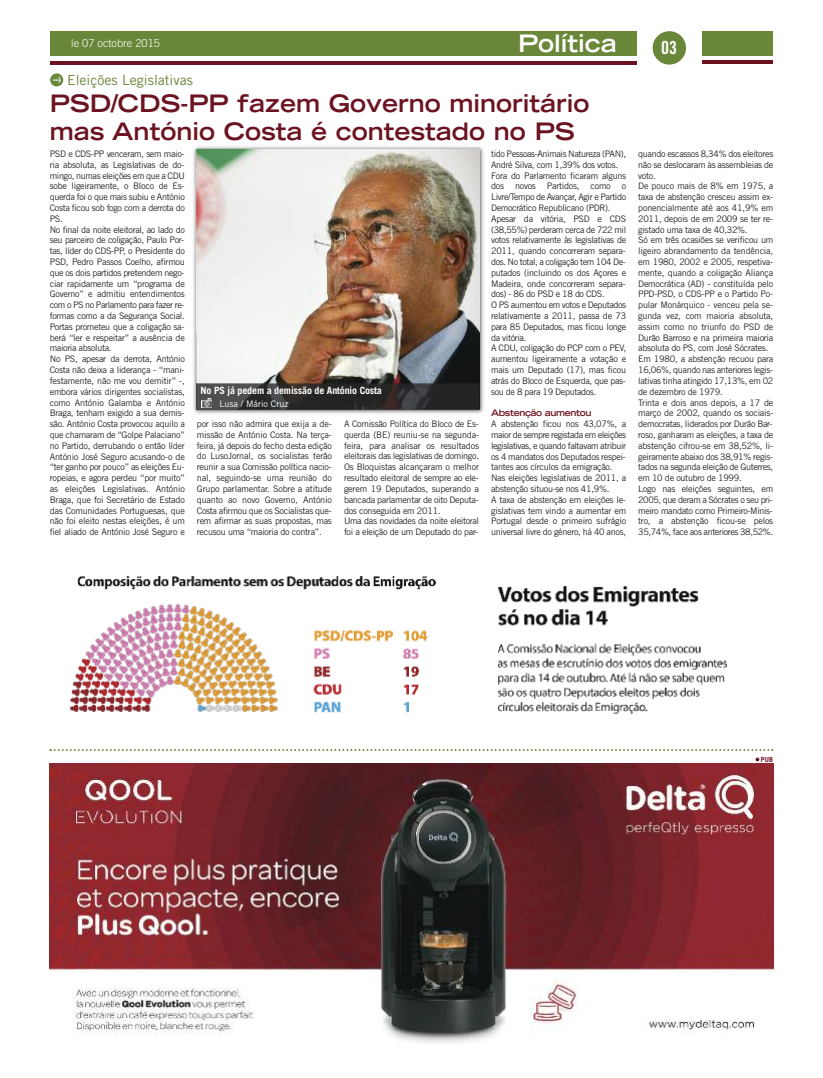
<style>
.page{position:relative;width:823px;height:1078px;background:#fff}
.page>*{position:absolute;margin:0;border:0;box-sizing:border-box;transform-origin:0 0}
.t1{font:700 expanded 24px/28.8px "Trade Gothic LT";color:#6c1321}
.t2{font:700 expanded 24px "Trade Gothic LT";color:#fff}
.t3{font:18px "Trade Gothic LT Bold Cond Twenty";color:#fff}
.t4{font:14px "Trade Gothic LT";color:#6a8639}
.t5{font:300 11px "Trade Gothic LT";color:#fff}
.t6{font:700 10px "Trade Gothic LT";letter-spacing:-.015em;color:#fff}
.t7{font:9px/10.8px "Trade Gothic LT";letter-spacing:-.03em;color:#272627}
.t8{font:700 expanded 9px "Trade Gothic LT";letter-spacing:-.04em;color:#6c1321}
.t9{font:9px "Trade Gothic LT";color:#fff}
.t10{font:700 7px "Trade Gothic LT";color:#6c1321}
</style>
<div class="page">
<div style="left:50px;top:31px;width:586px;height:25px;background:#6a8639"></div>
<hr style="left:50px;top:61px;width:586px;height:3px;background:#6c1321">
<div style="left:702px;top:31px;width:70px;height:25px;background:#6a8639"></div>
<hr style="left:702px;top:60px;width:70px;height:4px;background:#6c1321">
<div style="left:652px;top:31px;width:33px;height:34px;background:#6a8639;border-radius:50%"></div>
<svg style="left:50px;top:73px;width:13px;height:13px"></svg>
<svg style="left:52px;top:75px;width:10px;height:8px"></svg>
<svg style="left:50px;top:749px;width:722px;height:1px"></svg>
<img style="left:50px;top:763px;width:722px;height:280px">
<img style="left:193px;top:146px;width:291px;height:268px">
<img style="left:196px;top:150px;width:283px;height:260px">
<img style="left:70px;top:576px;width:657px;height:138px">
<img style="left:211px;top:383px;width:268px;height:26px">
<svg style="left:196px;top:383px;width:15px;height:26px"></svg>
<h1 class="t2" style="left:518px;top:28px;width:100px">Política</h1>
<h2 class="t3" style="left:660px;top:37px;width:17px">03</h2>
<h1 class="t1" style="left:50px;top:88px;width:541px">PSD/CDS-PP fazem Governo minoritário mas António Costa é contestado no PS</h1>
<p class="t7" style="left:50px;top:148px;width:136px">PSD e CDS-PP venceram, sem maio&shy;ria absoluta, as Legislativas de do&shy;mingo, numas eleições em que a CDU sobe ligeiramente, o Bloco de Es&shy;querda foi o que mais subiu e António Costa ficou sob fogo com a derrota do PS.<br>No final da noite eleitoral, ao lado do seu parceiro de coligação, Paulo Por&shy;tas, líder do CDS-PP, o Presidente do PSD, Pedro Passos Coelho, afirmou que os dois partidos pretendem nego&shy;ciar rapidamente um “programa de Governo” e admitiu entendimentos com o PS no Parlamento para fazer re&shy;formas como a da Segurança Social.<br>Portas prometeu que a coligação sa&shy;berá “ler e respeitar” a ausência de maioria absoluta.<br>No PS, apesar da derrota, António Costa não deixa a liderança - “mani&shy;festamente, não me vou demitir” -, embora vários dirigentes socialistas, como António Galamba e António Braga, tenham exigido a sua demis&shy;são. António Costa provocou aquilo a que chamaram de “Golpe Palaciano” no Partido, derrubando o então líder António José Seguro acusando-o de “ter ganho por pouco” as eleições Eu&shy;ropeias, e agora perdeu “por muito” as eleições Legislativas. António Braga, que foi Secretário de Estado das Comunidades Portuguesas, que não foi eleito nestas eleições, é um fiel aliado de António José Seguro e</p>
<p class="t5" style="left:71px;top:37px;width:90px">le 07 octobre 2015</p>
<h3 class="t4" style="left:67px;top:72px;width:127px">Eleições Legislativas</h3>
<p class="t7" style="left:637px;top:148px;width:136px">quando escassos 8,34% dos eleitores não se deslocaram às assembleias de voto.<br>De pouco mais de 8% em 1975, a taxa de abstenção cresceu assim ex&shy;ponencialmente até aos 41,9% em<br>2011, depois de em 2009 se ter re&shy;gistado uma taxa de 40,32%.<br>Só em três ocasiões se verificou um ligeiro abrandamento da tendência, em 1980, 2002 e 2005, respetiva&shy;mente, quando a coligação Aliança<br>Democrática (AD) - constituída pelo<br>PPD-PSD, o CDS-PP e o Partido Po&shy;pular Monárquico - venceu pela se&shy;gunda vez, com maioria absoluta, assim como no triunfo do PSD de<br>Durão Barroso e na primeira maioria absoluta do PS, com José Sócrates.<br>Em 1980, a abstenção recuou para<br>16,06%, quando nas anteriores legis&shy;lativas tinha atingido 17,13%, em 02 de dezembro de 1979.<br>Trinta e dois anos depois, a 17 de março de 2002, quando os sociais&shy;democratas, liderados por Durão Bar&shy;roso, ganharam as eleições, a taxa de abstenção cifrou-se em 38,52%, li&shy;geiramente abaixo dos 38,91% regis&shy;tados na segunda eleição de Guterres, em 10 de outubro de 1999.<br>Logo nas eleições seguintes, em<br>2005, que deram a Sócrates o seu pri&shy;meiro mandato como Primeiro-Minis&shy;tro, a abstenção ficou-se pelos<br>35,74%, face aos anteriores 38,52%.</p>
<p class="t7" style="left:491px;top:148px;width:136px">tido Pessoas-Animais Natureza (PAN),<br>André Silva, com 1,39% dos votos.<br>Fora do Parlamento ficaram alguns dos novos Partidos, como o<br>Livre/Tempo de Avançar, Agir e Partido<br>Democrático Republicano (PDR).<br>Apesar da vitória, PSD e CDS (38,55%) perderam cerca de 722 mil votos relativamente às legislativas de<br>2011, quando concorreram separa&shy;dos. No total, a coligação tem 104 De&shy;putados (incluindo os dos Açores e<br>Madeira, onde concorreram separa&shy;dos) - 86 do PSD e 18 do CDS.<br>O PS aumentou em votos e Deputados relativamente a 2011, passa de 73 para 85 Deputados, mas ficou longe da vitória.<br>A CDU, coligação do PCP com o PEV, aumentou ligeiramente a votação e mais um Deputado (17), mas ficou atrás do Bloco de Esquerda, que pas&shy;sou de 8 para 19 Deputados.</p>
<p class="t8" style="left:491px;top:407px;width:102px">Abstenção aumentou</p>
<p class="t7" style="left:491px;top:418px;width:136px">A abstenção ficou nos 43,07%, a maior de sempre registada em eleições legislativas, e quando faltavam atribuir os 4 mandatos dos Deputados respei&shy;tantes aos círculos da emigração.<br>Nas eleições legislativas de 2011, a abstenção situou-se nos 41,9%.<br>A taxa de abstenção em eleições le&shy;gislativas tem vindo a aumentar em Portugal desde o primeiro sufrágio universal livre do género, há 40 anos,</p>
<p class="t6" style="left:200px;top:384px;width:183px">No PS já pedem a demissão de António Costa</p>
<p class="t9" style="left:219px;top:398px;width:70px">Lusa / Mário Cruz</p>
<p class="t7" style="left:197px;top:418px;width:136px;text-align:justify">por isso não admira que exija a de&shy;missão de António Costa. Na terça&shy;feira, já depois do fecho desta edição do LusoJornal, os socialistas terão reunir a sua Comissão política nacio&shy;nal, seguindo-se uma reunião do Grupo parlamentar. Sobre a atitude quanto ao novo Governo, António Costa afirmou que os Socialistas que&shy;rem afirmar as suas propostas, mas recusou uma “maioria do contra”.</p>
<p class="t7" style="left:344px;top:418px;width:136px">A Comissão Política do Bloco de Es&shy;querda (BE) reuniu-se na segunda&shy;feira, para analisar os resultados eleitorais das legislativas de domingo.<br>Os Bloquistas alcançaram o melhor resultado eleitoral de sempre ao ele&shy;gerem 19 Deputados, superando a bancada parlamentar de oito Deputa&shy;dos conseguida em 2011.<br>Uma das novidades da noite eleitoral foi a eleição de um Deputado do par-</p>
<p class="t10" style="left:760px;top:755px;width:14px">PUB</p>
</div>
